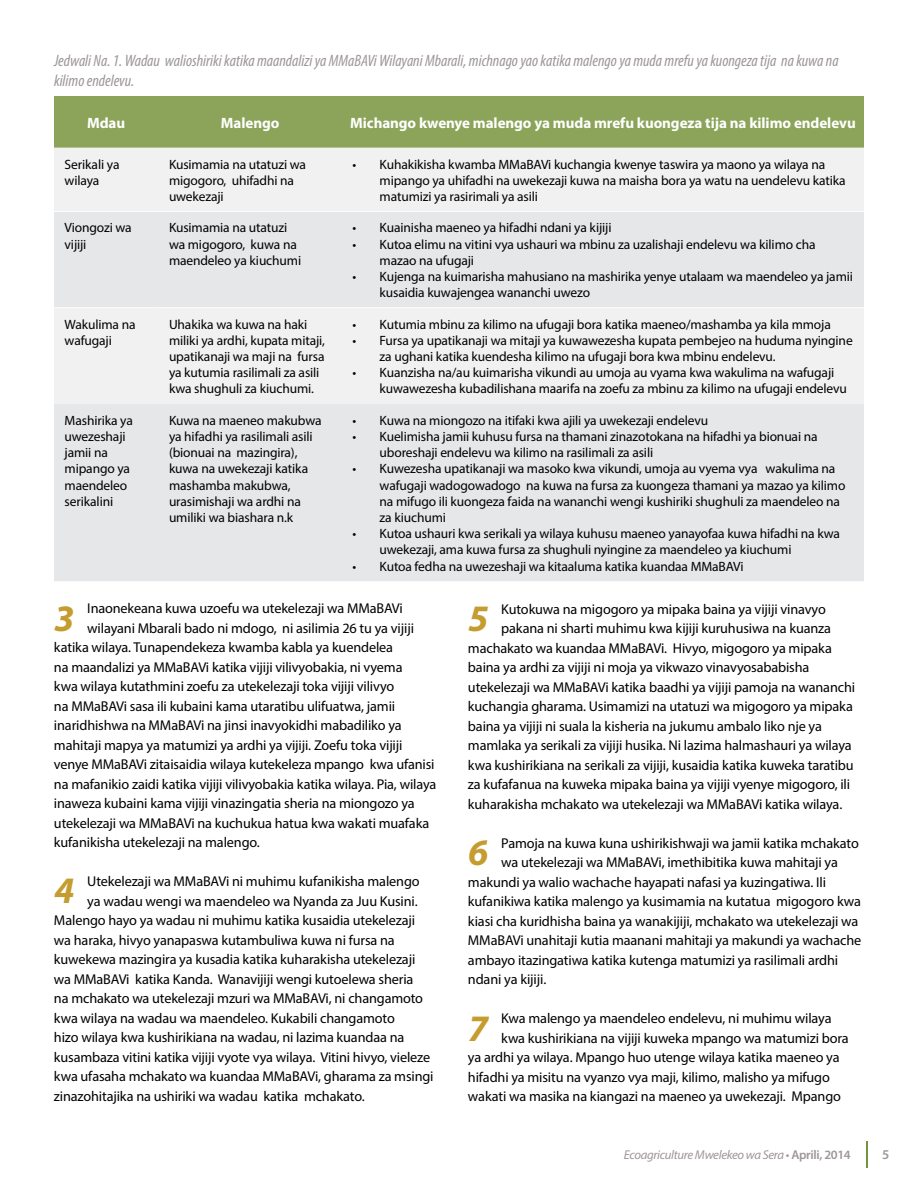
<style>
.page{position:relative;width:918px;height:1188px;background:#fff}
.page>*{position:absolute;margin:0;border:0;box-sizing:border-box;transform-origin:0 0}
.t1{font:italic 700 37.5px "Myriad Pro";color:#c59c2f}
.t2{font:italic condensed 16.5px/19.8px "Myriad Pro";color:#9d9796}
.t3{font:700 15px "Myriad Pro";letter-spacing:-.005em;color:#fff}
.t4{font:14.25px "Myriad Pro";letter-spacing:-.01em;color:#000}
.t5{font:13.5px/16.2px "Myriad Pro";letter-spacing:-.01em;color:#000}
.t6{font:600 13.5px "Myriad Pro";color:#9d9796}
.t7{font:italic 12.75px "Myriad Pro";letter-spacing:-.025em;color:#9d9796}
.s1{font-weight:600;font-style:normal}
</style>
<div class="page">
<hr style="left:866px;top:1142px;width:2px;height:26px;background:#73953d">
<div style="left:54px;top:96px;width:810px;height:52px;background:#8ba45a"></div>
<div style="left:54px;top:148px;width:810px;height:63px;background:#f1f1f2"></div>
<svg style="left:54px;top:212px;width:810px;height:369px;fill:#e6e7e8"></svg>
<hr style="left:54px;top:308px;width:104px;height:1px;background:#fff">
<hr style="left:158px;top:308px;width:184px;height:1px;background:#fff">
<hr style="left:342px;top:308px;width:522px;height:1px;background:#fff">
<p class="t2" style="left:54px;top:51px;width:786px">Jedwali Na. 1. Wadau walioshiriki katika maandalizi ya MMaBAVi Wilayani Mbarali, michnago yao katika malengo ya muda mrefu ya kuongeza tija na kuwa na kilimo endelevu.</p>
<p class="t3" style="left:87px;top:113px;width:39px">Mdau</p>
<p class="t3" style="left:221px;top:113px;width:60px">Malengo</p>
<p class="t3" style="left:350px;top:113px;width:507px">Michango kwenye malengo ya muda mrefu kuongeza tija na kilimo endelevu</p>
<p class="t5" style="left:65px;top:156px;width:56px">Serikali ya wilaya</p>
<p class="t5" style="left:169px;top:156px;width:139px">Kusimamia na utatuzi wa migogoro, uhifadhi na uwekezaji</p>
<p class="t5" style="left:380px;top:156px;width:468px;text-indent:-27px">• Kuhakikisha kwamba MMaBAVi kuchangia kwenye taswira ya maono ya wilaya na mipango ya uhifadhi na uwekezaji kuwa na maisha bora ya watu na uendelevu katika matumizi ya rasirimali ya asili</p>
<p class="t5" style="left:65px;top:219px;width:69px">Viongozi wa vijiji</p>
<p class="t5" style="left:169px;top:219px;width:134px">Kusimamia na utatuzi wa migogoro, kuwa na maendeleo ya kiuchumi</p>
<p class="t5" style="left:353px;top:219px;width:260px">• Kuainisha maeneo ya hifadhi ndani ya kijiji</p>
<p class="t5" style="left:380px;top:236px;width:437px;text-indent:-27px">• Kutoa elimu na vitini vya ushauri wa mbinu za uzalishaji endelevu wa kilimo cha mazao na ufugaji</p>
<p class="t5" style="left:380px;top:268px;width:475px;text-indent:-27px">• Kujenga na kuimarisha mahusiano na mashirika yenye utalaam wa maendeleo ya jamii kusaidia kuwajengea wananchi uwezo</p>
<p class="t5" style="left:65px;top:316px;width:72px">Wakulima na wafugaji</p>
<p class="t5" style="left:169px;top:316px;width:158px">Uhakika wa kuwa na haki miliki ya ardhi, kupata mitaji, upatikanaji wa maji na fursa ya kutumia rasilimali za asili kwa shughuli za kiuchumi.</p>
<p class="t5" style="left:353px;top:316px;width:480px">• Kutumia mbinu za kilimo na ufugaji bora katika maeneo/mashamba ya kila mmoja</p>
<p class="t5" style="left:380px;top:332px;width:475px;text-indent:-27px">• Fursa ya upatikanaji wa mitaji ya kuwawezesha kupata pembejeo na huduma nyingine za ughani katika kuendesha kilimo na ufugaji bora kwa mbinu endelevu.</p>
<p class="t5" style="left:380px;top:364px;width:469px;text-indent:-27px">• Kuanzisha na/au kuimarisha vikundi au umoja au vyama kwa wakulima na wafugaji kuwawezesha kubadilishana maarifa na zoefu za mbinu za kilimo na ufugaji endelevu</p>
<p class="t5" style="left:65px;top:412px;width:70px">Mashirika ya uwezeshaji jamii na mipango ya maendeleo serikalini</p>
<p class="t5" style="left:169px;top:412px;width:154px">Kuwa na maeneo makubwa ya hifadhi ya rasilimali asili (bionuai na mazingira), kuwa na uwekezaji katika mashamba makubwa, urasimishaji wa ardhi na umiliki wa biashara n.k</p>
<p class="t5" style="left:353px;top:412px;width:357px">• Kuwa na miongozo na itifaki kwa ajili ya uwekezaji endelevu</p>
<p class="t5" style="left:380px;top:428px;width:440px;text-indent:-27px">• Kuelimisha jamii kuhusu fursa na thamani zinazotokana na hifadhi ya bionuai na uboreshaji endelevu wa kilimo na rasilimali za asili</p>
<p class="t5" style="left:380px;top:460px;width:467px;text-indent:-27px">• Kuwezesha upatikanaji wa masoko kwa vikundi, umoja au vyema vya wakulima na wafugaji wadogowadogo na kuwa na fursa za kuongeza thamani ya mazao ya kilimo na mifugo ili kuongeza faida na wananchi wengi kushiriki shughuli za maendeleo na za kiuchumi</p>
<p class="t5" style="left:380px;top:525px;width:462px;text-indent:-27px">• Kutoa ushauri kwa serikali ya wilaya kuhusu maeneo yanayofaa kuwa hifadhi na kwa uwekezaji, ama kuwa fursa za shughuli nyingine za maendeleo ya kiuchumi</p>
<p class="t5" style="left:353px;top:558px;width:392px">• Kutoa fedha na uwezeshaji wa kitaaluma katika kuandaa MMaBAVi</p>
<p class="t4" style="left:87px;top:600px;width:317px">Inaonekeana kuwa uzoefu wa utekelezaji wa MMaBAVi</p>
<p class="t4" style="left:87px;top:619px;width:328px">wilayani Mbarali bado ni mdogo, ni asilimia 26 tu ya vijiji</p>
<p class="t4" style="left:54px;top:639px;width:341px">katika wilaya. Tunapendekeza kwamba kabla ya kuendelea</p>
<p class="t4" style="left:54px;top:658px;width:350px">na maandalizi ya MMaBAVi katika vijiji vilivyobakia, ni vyema</p>
<p class="t4" style="left:54px;top:678px;width:342px">kwa wilaya kutathmini zoefu za utekelezaji toka vijiji vilivyo</p>
<p class="t4" style="left:54px;top:697px;width:343px">na MMaBAVi sasa ili kubaini kama utaratibu ulifuatwa, jamii</p>
<p class="t4" style="left:54px;top:717px;width:349px">inaridhishwa na MMaBAVi na jinsi inavyokidhi mabadiliko ya</p>
<p class="t4" style="left:54px;top:736px;width:350px">mahitaji mapya ya matumizi ya ardhi ya vijiji. Zoefu toka vijiji</p>
<p class="t4" style="left:54px;top:756px;width:382px">venye MMaBAVi zitaisaidia wilaya kutekeleza mpango kwa ufanisi</p>
<p class="t4" style="left:54px;top:775px;width:384px">na mafanikio zaidi katika vijiji vilivyobakia katika wilaya. Pia, wilaya</p>
<p class="t4" style="left:54px;top:795px;width:362px">inaweza kubaini kama vijiji vinazingatia sheria na miongozo ya</p>
<p class="t4" style="left:54px;top:814px;width:377px">utekelezaji wa MMaBAVi na kuchukua hatua kwa wakati muafaka</p>
<p class="t4" style="left:54px;top:834px;width:207px">kufanikisha utekelezaji na malengo.</p>
<p class="t4" style="left:87px;top:873px;width:334px">Utekelezaji wa MMaBAVi ni muhimu kufanikisha malengo</p>
<p class="t4" style="left:87px;top:892px;width:332px">ya wadau wengi wa maendeleo wa Nyanda za Juu Kusini.</p>
<p class="t4" style="left:54px;top:912px;width:363px">Malengo hayo ya wadau ni muhimu katika kusaidia utekelezaji</p>
<p class="t4" style="left:54px;top:931px;width:342px">wa haraka, hivyo yanapaswa kutambuliwa kuwa ni fursa na</p>
<p class="t4" style="left:54px;top:951px;width:363px">kuwekewa mazingira ya kusadia katika kuharakisha utekelezaji</p>
<p class="t4" style="left:54px;top:970px;width:361px">wa MMaBAVi katika Kanda. Wanavijiji wengi kutoelewa sheria</p>
<p class="t4" style="left:54px;top:990px;width:371px">na mchakato wa utekelezaji mzuri wa MMaBAVi, ni changamoto</p>
<p class="t4" style="left:54px;top:1009px;width:342px">kwa wilaya na wadau wa maendeleo. Kukabili changamoto</p>
<p class="t4" style="left:54px;top:1029px;width:352px">hizo wilaya kwa kushirikiana na wadau, ni lazima kuandaa na</p>
<p class="t4" style="left:54px;top:1048px;width:378px">kusambaza vitini katika vijiji vyote vya wilaya. Vitini hivyo, vieleze</p>
<p class="t4" style="left:54px;top:1068px;width:381px">kwa ufasaha mchakato wa kuandaa MMaBAVi, gharama za msingi</p>
<p class="t4" style="left:54px;top:1087px;width:312px">zinazohitajika na ushiriki wa wadau katika mchakato.</p>
<h1 class="t1" style="left:54px;top:594px;width:22px">3</h1>
<h1 class="t1" style="left:54px;top:866px;width:22px">4</h1>
<p class="t4" style="left:501px;top:600px;width:326px">Kutokuwa na migogoro ya mipaka baina ya vijiji vinavyo</p>
<p class="t4" style="left:501px;top:620px;width:331px">pakana ni sharti muhimu kwa kijiji kuruhusiwa na kuanza</p>
<p class="t4" style="left:468px;top:639px;width:365px">machakato wa kuandaa MMaBAVi. Hivyo, migogoro ya mipaka</p>
<p class="t4" style="left:468px;top:659px;width:343px">baina ya ardhi za vijiji ni moja ya vikwazo vinavyosababisha</p>
<p class="t4" style="left:468px;top:678px;width:389px">utekelezaji wa MMaBAVi katika baadhi ya vijiji pamoja na wananchi</p>
<p class="t4" style="left:468px;top:698px;width:386px">kuchangia gharama. Usimamizi na utatuzi wa migogoro ya mipaka</p>
<p class="t4" style="left:468px;top:717px;width:356px">baina ya vijiji ni suala la kisheria na jukumu ambalo liko nje ya</p>
<p class="t4" style="left:468px;top:737px;width:385px">mamlaka ya serikali za vijiji husika. Ni lazima halmashauri ya wilaya</p>
<p class="t4" style="left:468px;top:756px;width:387px">kwa kushirikiana na serikali za vijiji, kusaidia katika kuweka taratibu</p>
<p class="t4" style="left:468px;top:776px;width:384px">za kufafanua na kuweka mipaka baina ya vijiji vyenye migogoro, ili</p>
<p class="t4" style="left:468px;top:795px;width:376px">kuharakisha mchakato wa utekelezaji wa MMaBAVi katika wilaya.</p>
<p class="t4" style="left:501px;top:834px;width:359px">Pamoja na kuwa kuna ushirikishwaji wa jamii katika mchakato</p>
<p class="t4" style="left:501px;top:854px;width:338px">wa utekelezaji wa MMaBAVi, imethibitika kuwa mahitaji ya</p>
<p class="t4" style="left:468px;top:873px;width:360px">makundi ya walio wachache hayapati nafasi ya kuzingatiwa. Ili</p>
<p class="t4" style="left:468px;top:893px;width:394px">kufanikiwa katika malengo ya kusimamia na kutatua migogoro kwa</p>
<p class="t4" style="left:468px;top:912px;width:392px">kiasi cha kuridhisha baina ya wanakijiji, mchakato wa utekelezaji wa</p>
<p class="t4" style="left:468px;top:932px;width:395px">MMaBAVi unahitaji kutia maanani mahitaji ya makundi ya wachache</p>
<p class="t4" style="left:468px;top:951px;width:372px">ambayo itazingatiwa katika kutenga matumizi ya rasilimali ardhi</p>
<p class="t4" style="left:468px;top:971px;width:80px">ndani ya kijiji.</p>
<p class="t4" style="left:501px;top:1010px;width:332px">Kwa malengo ya maendeleo endelevu, ni muhimu wilaya</p>
<p class="t4" style="left:501px;top:1029px;width:349px">kwa kushirikiana na vijiji kuweka mpango wa matumizi bora</p>
<p class="t4" style="left:468px;top:1048px;width:373px">ya ardhi ya wilaya. Mpango huo utenge wilaya katika maeneo ya</p>
<p class="t4" style="left:468px;top:1068px;width:363px">hifadhi ya misitu na vyanzo vya maji, kilimo, malisho ya mifugo</p>
<p class="t4" style="left:468px;top:1087px;width:375px">wakati wa masika na kiangazi na maeneo ya uwekezaji. Mpango</p>
<h1 class="t1" style="left:468px;top:594px;width:22px">5</h1>
<h1 class="t1" style="left:468px;top:828px;width:22px">6</h1>
<h1 class="t1" style="left:468px;top:1004px;width:22px">7</h1>
<p class="t7" style="left:624px;top:1146px;width:228px">Ecoagriculture Mwelekeo wa Sera • <span class="s1">Aprili, 2014</span></p>
<p class="t6" style="left:882px;top:1146px;width:9px">5</p>
</div>
